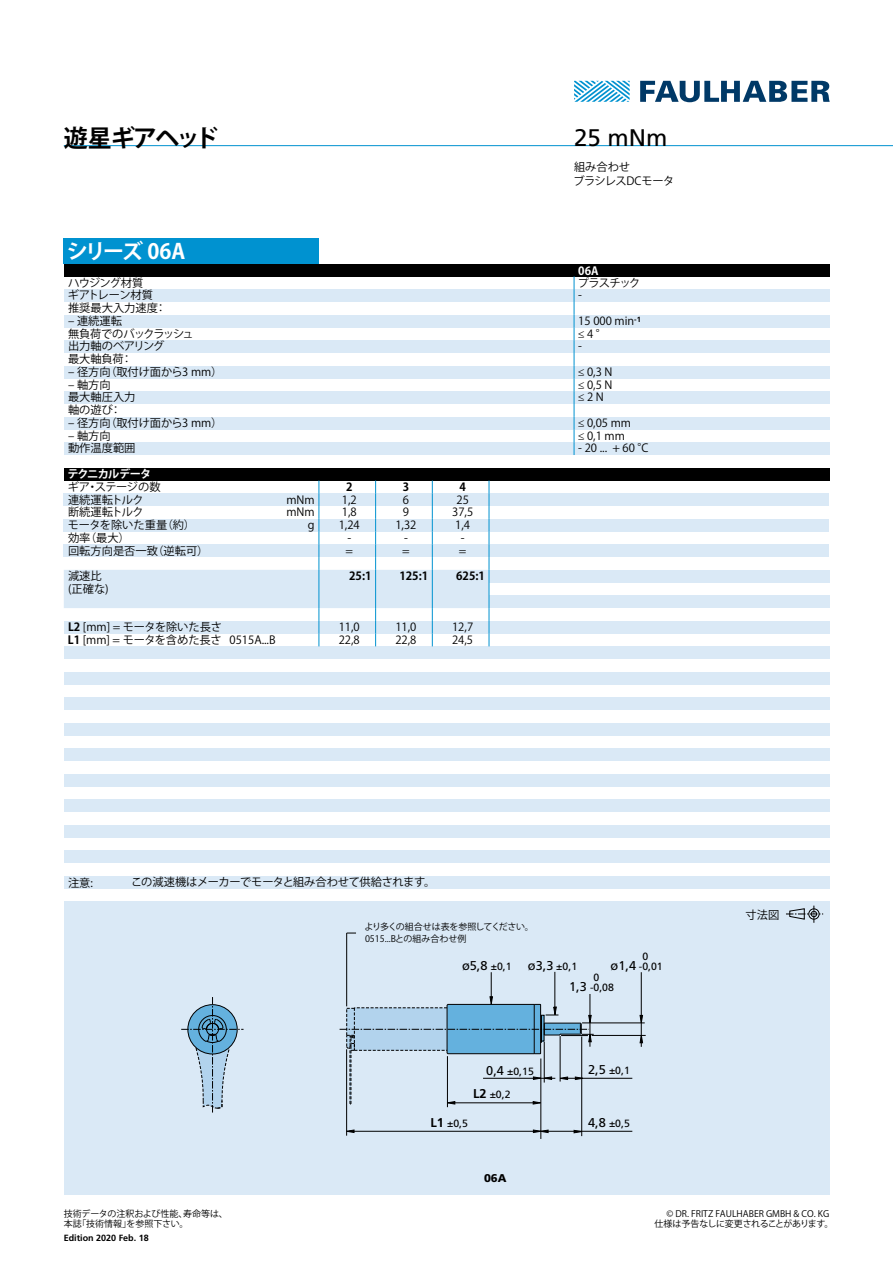
<style>
.page{position:relative;width:893px;height:1263px;background:#fff}
.page>*{position:absolute;margin:0;border:0;box-sizing:border-box;transform-origin:0 0}
.t1{font:700 24px "Koz Go Pro";letter-spacing:-.075em;color:#000}
.t2{font:24px "Frutiger LT";color:#000}
.t3{font:700 21px "Koz Go Pro";letter-spacing:-.1em;color:#fff}
.t4{font:12.75px "Frutiger LT";color:#000}
.t5{font:11.25px/12.8px "Koz Go Pro";color:#000}
.t6{font:11.25px/13.5px "Koz Go Pro";letter-spacing:-.02em;color:#000}
.t7{font:11.25px "Koz Go Pro";letter-spacing:-.03em;color:#000}
.t8{font:11.25px "Koz Go Pro";letter-spacing:-.035em;color:#000}
.t9{font:700 11.25px "Koz Go Pro";color:#000}
.t10{font:11.25px "Koz Go Pro";letter-spacing:-.05em;color:#000}
.t11{font:700 11.25px "Koz Go Pro";letter-spacing:-.06em;color:#fff}
.t12{font:11.25px "Koz Go Pro";letter-spacing:-.04em;color:#000}
.t13{font:11.25px "Koz Go Pro";letter-spacing:-.055em;color:#000}
.t14{font:900 11.25px "Frutiger LT";color:#000}
.t15{font:10.5px "Frutiger LT";color:#000}
.t16{font:9px/10.8px "Koz Go Pro";color:#000}
.t17{font:700 9px "Frutiger LT";color:#000}
.s1{font-weight:700}
.s2{font-size:10.5px}
.s3{font-size:12.75px}
.s4{font-weight:700;font-size:12.75px}
</style>
<div class="page">
<svg style="left:574px;top:81px;width:56px;height:21px"></svg>
<svg style="left:640px;top:81px;width:190px;height:21px"></svg>
<div style="left:64px;top:901px;width:765px;height:294px;background:#dae9f6"></div>
<div style="left:64px;top:876px;width:765px;height:13px;background:#dae9f6"></div>
<div style="left:64px;top:289px;width:765px;height:13px;background:#dae9f6"></div>
<div style="left:64px;top:315px;width:765px;height:12px;background:#dae9f6"></div>
<div style="left:64px;top:340px;width:765px;height:13px;background:#dae9f6"></div>
<div style="left:64px;top:366px;width:765px;height:12px;background:#dae9f6"></div>
<div style="left:64px;top:391px;width:765px;height:13px;background:#dae9f6"></div>
<div style="left:64px;top:417px;width:765px;height:12px;background:#dae9f6"></div>
<div style="left:64px;top:442px;width:765px;height:13px;background:#dae9f6"></div>
<div style="left:64px;top:570px;width:766px;height:13px;background:#dae9f6"></div>
<div style="left:64px;top:468px;width:765px;height:12px;background:#000"></div>
<div style="left:64px;top:595px;width:765px;height:13px;background:#dae9f6"></div>
<div style="left:64px;top:621px;width:765px;height:13px;background:#dae9f6"></div>
<div style="left:64px;top:646px;width:765px;height:13px;background:#dae9f6"></div>
<div style="left:64px;top:672px;width:765px;height:13px;background:#dae9f6"></div>
<div style="left:64px;top:697px;width:765px;height:13px;background:#dae9f6"></div>
<div style="left:64px;top:723px;width:765px;height:13px;background:#dae9f6"></div>
<div style="left:64px;top:748px;width:765px;height:13px;background:#dae9f6"></div>
<div style="left:64px;top:774px;width:765px;height:13px;background:#dae9f6"></div>
<div style="left:64px;top:850px;width:765px;height:13px;background:#dae9f6"></div>
<div style="left:64px;top:825px;width:765px;height:13px;background:#dae9f6"></div>
<div style="left:64px;top:799px;width:765px;height:13px;background:#dae9f6"></div>
<div style="left:64px;top:264px;width:765px;height:12px;background:#000"></div>
<div style="left:64px;top:493px;width:765px;height:13px;background:#dae9f6"></div>
<div style="left:64px;top:519px;width:765px;height:12px;background:#dae9f6"></div>
<div style="left:64px;top:544px;width:765px;height:13px;background:#dae9f6"></div>
<hr style="left:64px;top:145px;width:829px;height:1px;background:#0092d0">
<div style="left:64px;top:238px;width:255px;height:26px;background:#0092d0"></div>
<svg style="left:574px;top:276px;width:1px;height:179px"></svg>
<hr style="left:447px;top:1056px;width:1px;height:51px;background:#000">
<hr style="left:541px;top:1058px;width:1px;height:81px;background:#000">
<hr style="left:346px;top:1049px;width:1px;height:87px;background:#000">
<hr style="left:581px;top:1036px;width:1px;height:100px;background:#000">
<hr style="left:349px;top:1131px;width:283px;height:1px;background:#000">
<hr style="left:563px;top:1078px;width:69px;height:1px;background:#000">
<svg style="left:346px;top:1129px;width:8px;height:4px"></svg>
<svg style="left:533px;top:1129px;width:15px;height:4px"></svg>
<svg style="left:574px;top:1130px;width:10px;height:3px"></svg>
<hr style="left:641px;top:972px;width:1px;height:75px;background:#000">
<svg style="left:640px;top:1015px;width:3px;height:10px"></svg>
<svg style="left:640px;top:1033px;width:3px;height:10px"></svg>
<hr style="left:582px;top:1023px;width:63px;height:1px;background:#000">
<hr style="left:592px;top:1035px;width:54px;height:1px;background:#000">
<svg style="left:786px;top:906px;width:37px;height:17px"></svg>
<hr style="left:346px;top:933px;width:1px;height:73px;background:#000">
<svg style="left:340px;top:972px;width:254px;height:133px"></svg>
<svg style="left:181px;top:997px;width:63px;height:115px"></svg>
<svg style="left:64px;top:480px;width:426px;height:166px"></svg>
<h1 class="t1" style="left:64px;top:123px;width:156px">遊星ギアヘッド</h1>
<h1 class="t2" style="left:574px;top:123px;width:95px">25 mNm</h1>
<p class="t6" style="left:573px;top:160px;width:102px">組み合わせ<br>ブラシレスDCモータ</p>
<h2 class="t3" style="left:67px;top:238px;width:120px">シリーズ 06A</h2>
<p class="t11" style="left:578px;top:263px;width:22px">06A</p>
<p class="t13" style="left:68px;top:275px;width:77px">ハウジング材質</p>
<p class="t5" style="left:578px;top:276px;width:64px">プラスチック</p>
<p class="t12" style="left:68px;top:288px;width:87px">ギアトレーン材質</p>
<p class="t5" style="left:578px;top:289px;width:5px">-</p>
<p class="t5" style="left:68px;top:302px;width:100px">推奨最大入力速度：</p>
<p class="t5" style="left:68px;top:315px;width:55px">– 連続運転</p>
<p class="t5" style="left:578px;top:315px;width:64px">15 000 min<sup>-1</sup></p>
<p class="t10" style="left:68px;top:326px;width:127px">無負荷でのバックラッシュ</p>
<p class="t5" style="left:578px;top:327px;width:30px">≤ 4 °</p>
<p class="t6" style="left:68px;top:340px;width:98px">出力軸のベアリング</p>
<p class="t5" style="left:578px;top:340px;width:5px">-</p>
<p class="t5" style="left:68px;top:353px;width:66px">最大軸負荷：</p>
<p class="t5" style="left:68px;top:366px;width:156px">– 径方向（取付け面から3 mm）</p>
<p class="t5" style="left:578px;top:366px;width:36px">≤ 0,3 N</p>
<p class="t5" style="left:68px;top:378px;width:44px">– 軸方向</p>
<p class="t5" style="left:578px;top:378px;width:36px">≤ 0,5 N</p>
<p class="t5" style="left:68px;top:391px;width:69px">最大軸圧入力</p>
<p class="t5" style="left:578px;top:391px;width:27px">≤ 2 N</p>
<p class="t5" style="left:68px;top:404px;width:55px">軸の遊び：</p>
<p class="t5" style="left:68px;top:417px;width:156px">– 径方向（取付け面から3 mm）</p>
<p class="t5" style="left:578px;top:417px;width:54px">≤ 0,05 mm</p>
<p class="t5" style="left:68px;top:429px;width:44px">– 軸方向</p>
<p class="t5" style="left:578px;top:429px;width:48px">≤ 0,1 mm</p>
<p class="t5" style="left:68px;top:442px;width:69px">動作温度範囲</p>
<p class="t5" style="left:578px;top:442px;width:72px">- 20 ... + 60 °C</p>
<p class="t11" style="left:68px;top:467px;width:85px">テクニカルデータ</p>
<p class="t8" style="left:68px;top:479px;width:94px">ギア・ステージの数</p>
<p class="t9" style="left:346px;top:479px;width:8px">2</p>
<p class="t9" style="left:403px;top:479px;width:8px">3</p>
<p class="t9" style="left:459px;top:479px;width:8px">4</p>
<p class="t8" style="left:68px;top:492px;width:77px">連続運転トルク</p>
<p class="t5" style="left:286px;top:493px;width:30px">mNm</p>
<p class="t5" style="left:342px;top:493px;width:16px">1,2</p>
<p class="t5" style="left:403px;top:493px;width:8px">6</p>
<p class="t5" style="left:456px;top:493px;width:14px">25</p>
<p class="t8" style="left:68px;top:505px;width:77px">断続運転トルク</p>
<p class="t5" style="left:286px;top:506px;width:30px">mNm</p>
<p class="t5" style="left:342px;top:506px;width:16px">1,8</p>
<p class="t5" style="left:403px;top:506px;width:8px">9</p>
<p class="t5" style="left:452px;top:506px;width:23px">37,5</p>
<p class="t5" style="left:68px;top:519px;width:129px">モータを除いた重量（約）</p>
<p class="t5" style="left:308px;top:519px;width:8px">g</p>
<p class="t5" style="left:339px;top:519px;width:23px">1,24</p>
<p class="t5" style="left:395px;top:519px;width:23px">1,32</p>
<p class="t5" style="left:455px;top:519px;width:16px">1,4</p>
<p class="t5" style="left:68px;top:532px;width:63px">効率（最大）</p>
<p class="t5" style="left:347px;top:532px;width:5px">-</p>
<p class="t5" style="left:404px;top:532px;width:5px">-</p>
<p class="t5" style="left:461px;top:532px;width:5px">-</p>
<p class="t5" style="left:68px;top:544px;width:142px">回転方向是否一致（逆転可）</p>
<p class="t5" style="left:345px;top:544px;width:9px">=</p>
<p class="t5" style="left:402px;top:544px;width:9px">=</p>
<p class="t5" style="left:459px;top:544px;width:9px">=</p>
<p class="t5" style="left:68px;top:570px;width:42px">減速比<br>(正確な)</p>
<p class="t9" style="left:349px;top:569px;width:24px">25:1</p>
<p class="t9" style="left:399px;top:569px;width:30px">125:1</p>
<p class="t9" style="left:456px;top:569px;width:30px">625:1</p>
<p class="t6" style="left:68px;top:620px;width:155px"><span class="s1">L2</span> [mm] = モータを除いた長さ</p>
<p class="t5" style="left:339px;top:621px;width:23px">11,0</p>
<p class="t5" style="left:395px;top:621px;width:23px">11,0</p>
<p class="t5" style="left:452px;top:621px;width:23px">12,7</p>
<p class="t5" style="left:68px;top:634px;width:209px"><span class="s1">L1</span> [mm] = モータを含めた長さ 0515A...B</p>
<p class="t5" style="left:339px;top:634px;width:23px">22,8</p>
<p class="t5" style="left:395px;top:634px;width:23px">22,8</p>
<p class="t5" style="left:452px;top:634px;width:23px">24,5</p>
<p class="t5" style="left:68px;top:877px;width:26px">注意:</p>
<p class="t7" style="left:131px;top:875px;width:306px">この減速機はメーカーでモータと組み合わせて供給されます。</p>
<p class="t16" style="left:364px;top:921px;width:171px;line-height:11.7px">より多くの組合せは表を参照してください。<br>0515...Bとの組み合わせ例</p>
<p class="t4" style="left:462px;top:958px;width:51px">ø5,8 <span class="s2">±0,1</span></p>
<p class="t15" style="left:556px;top:960px;width:22px">±0,1</p>
<p class="t4" style="left:528px;top:958px;width:27px">ø3,3</p>
<p class="t15" style="left:642px;top:950px;width:7px">0</p>
<p class="t15" style="left:611px;top:960px;width:54px"><span class="s3">ø1,4</span> -0,01</p>
<p class="t15" style="left:594px;top:971px;width:7px">0</p>
<p class="t15" style="left:569px;top:981px;width:46px"><span class="s3">1,3</span> -0,08</p>
<p class="t15" style="left:486px;top:1065px;width:49px"><span class="s3">0,4</span> ±0,15</p>
<p class="t15" style="left:588px;top:1064px;width:43px"><span class="s3">2,5</span> ±0,1</p>
<p class="t15" style="left:473px;top:1088px;width:39px"><span class="s4">L2</span> ±0,2</p>
<p class="t15" style="left:430px;top:1117px;width:39px"><span class="s4">L1</span> ±0,5</p>
<p class="t15" style="left:588px;top:1117px;width:43px"><span class="s3">4,8</span> ±0,5</p>
<p class="t14" style="left:484px;top:1171px;width:24px">06A</p>
<p class="t5" style="left:746px;top:908px;width:35px">寸法図</p>
<p class="t16" style="left:64px;top:1208px;width:166px">技術データの注釈および性能、寿命等は、本誌「技術情報」を参照下さい。</p>
<p class="t16" style="left:654px;top:1208px;width:181px;text-indent:12px">© DR. FRITZ FAULHABER GMBH &amp; CO. KG仕様は予告なしに変更されることがあります。</p>
<p class="t17" style="left:64px;top:1233px;width:87px">Edition 2020 Feb. 18</p>
</div>
